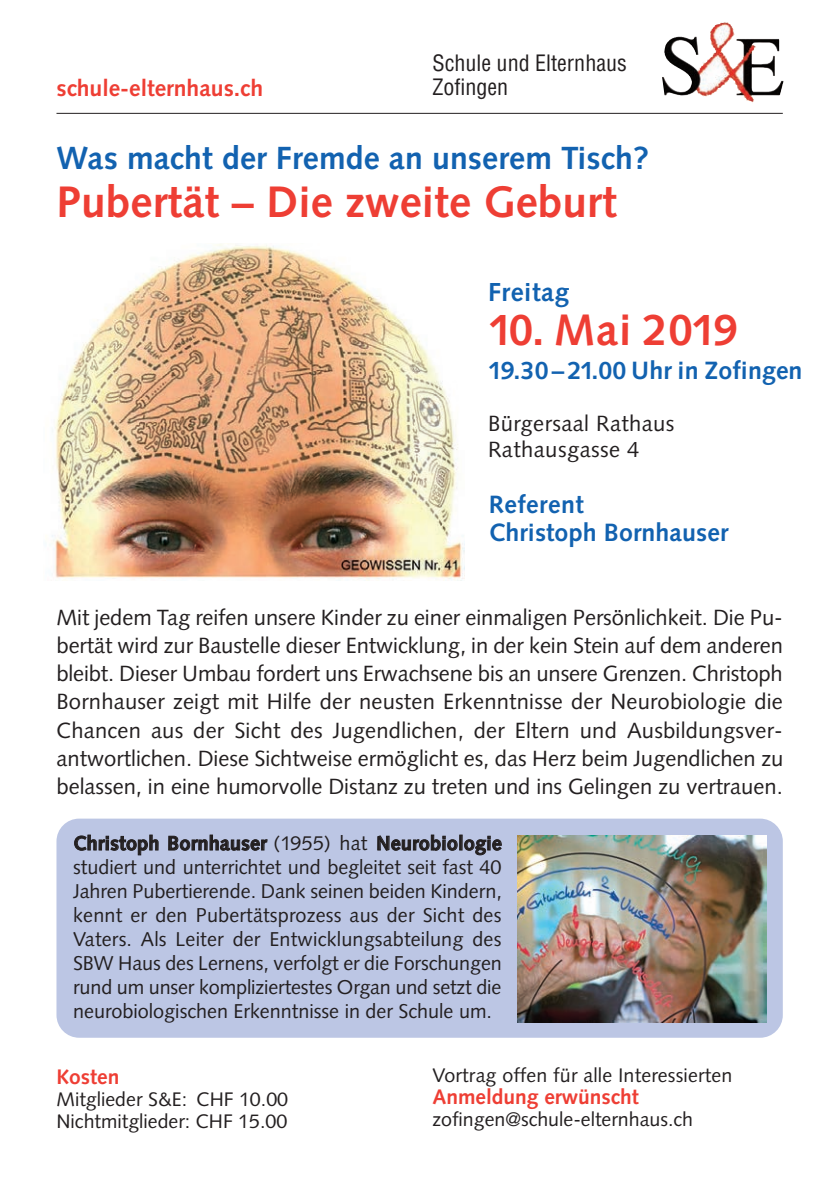
<style>
.page{position:relative;width:840px;height:1192px;background:#fff}
.page>*{position:absolute;margin:0;border:0;box-sizing:border-box;transform-origin:0 0}
.t1{font:700 44px "Syntax";letter-spacing:.005em;color:#ee3e34}
.t2{font:700 32px "Syntax";letter-spacing:.005em;color:#1262b0}
.t3{font:700 26px "Syntax";letter-spacing:.02em;color:#1262b0}
.t4{font:700 25px/28px "Syntax";letter-spacing:.005em;color:#1262b0}
.t5{font:700 23px "Syntax";color:#ee3e34}
.t6{font:22px/28px "Syntax";color:#231f20;text-align:justify}
.t7{font:22px/26px "Syntax";letter-spacing:.02em;color:#231f20}
.t8{font:condensed 22px/24px "Helvetica";color:#231f20}
.t9{font:700 21px "Syntax";color:#ee3e34}
.t10{font:20px/24px "Syntax";color:#231f20;text-align:justify}
.t11{font:19.6px/22px "Syntax";color:#231f20}
.s1{font-weight:700}
</style>
<div class="page">
<div style="left:56px;top:818px;width:726px;height:219px;background:#bcc6e4;border-radius:23px"></div>
<hr style="left:56px;top:113px;width:726px;height:1px;background:#231f20">
<img style="left:662px;top:22px;width:61px;height:73px">
<svg style="left:74px;top:834px;width:85px;height:21px"></svg>
<svg style="left:168px;top:834px;width:100px;height:16px"></svg>
<svg style="left:377px;top:834px;width:80px;height:16px"></svg>
<div style="left:459px;top:834px;width:3px;height:16px;border:1px solid #231f20"></div>
<svg style="left:464px;top:835px;width:38px;height:20px"></svg>
<img style="left:517px;top:835px;width:249px;height:186px">
<img style="left:52px;top:244px;width:412px;height:337px">
<p class="t5" style="left:56px;top:75px;width:208px">schule-elternhaus.ch</p>
<p class="t8" style="left:432px;top:51px;width:196px">Schule und Elternhaus<br>Zofingen</p>
<h2 class="t2" style="left:56px;top:140px;width:594px">Was macht der Fremde an unserem Tisch?</h2>
<h1 class="t1" style="left:56px;top:177px;width:561px">Pubertät – Die zweite Geburt</h1>
<p class="t3" style="left:488px;top:277px;width:83px">Freitag</p>
<h1 class="t1" style="left:488px;top:304px;width:251px">10. Mai 2019</h1>
<p class="t4" style="left:488px;top:356px;width:316px">19.30–21.00 Uhr in Zofingen</p>
<p class="t7" style="left:488px;top:410px;width:188px">Bürgersaal Rathaus<br>Rathausgasse 4</p>
<p class="t4" style="left:488px;top:490px;width:241px">Referent<br>Christoph Bornhauser</p>
<p class="t6" style="left:56px;top:603px;width:728px">Mit jedem Tag reifen unsere Kinder zu einer einmaligen Persönlichkeit. Die Pu&shy;bertät wird zur Baustelle dieser Entwicklung, in der kein Stein auf dem anderen bleibt. Dieser Umbau fordert uns Erwachsene bis an unsere Grenzen. Christoph Bornhauser zeigt mit Hilfe der neusten Erkenntnisse der Neurobiologie die Chancen aus der Sicht des Jugendlichen, der Eltern und Ausbildungsver - antwortlichen. Diese Sichtweise ermöglicht es, das Herz beim Jugendlichen zu belassen, in eine humorvolle Distanz zu treten und ins Gelingen zu vertrauen.</p>
<p class="t10" style="left:73px;top:831px;width:430px"><span class="s1">Christoph Bornhauser</span> (1955) hat <span class="s1">Neurobiologie </span>studiert und unterrichtet und begleitet seit fast 40<br>Jahren Pubertierende. Dank seinen beiden Kindern, kennt er den Pubertätsprozess aus der Sicht des Vaters. Als Leiter der Entwicklungsabteilung des SBW Haus des Lernens, verfolgt er die Forschungen rund um unser kompliziertestes Organ und setzt die neurobiologischen Erkenntnisse in der Schule um.</p>
<p class="t9" style="left:56px;top:1064px;width:64px">Kosten</p>
<p class="t11" style="left:56px;top:1088px;width:233px">Mitglieder S&amp;E: CHF 10.00<br>Nichtmitglieder: CHF 15.00</p>
<p class="t11" style="left:432px;top:1064px;width:301px">Vortrag offen für alle Interessierten</p>
<p class="t9" style="left:432px;top:1084px;width:208px">Anmeldung erwünscht</p>
<p class="t11" style="left:432px;top:1108px;width:262px">zofingen@schule-elternhaus.ch</p>
</div>
